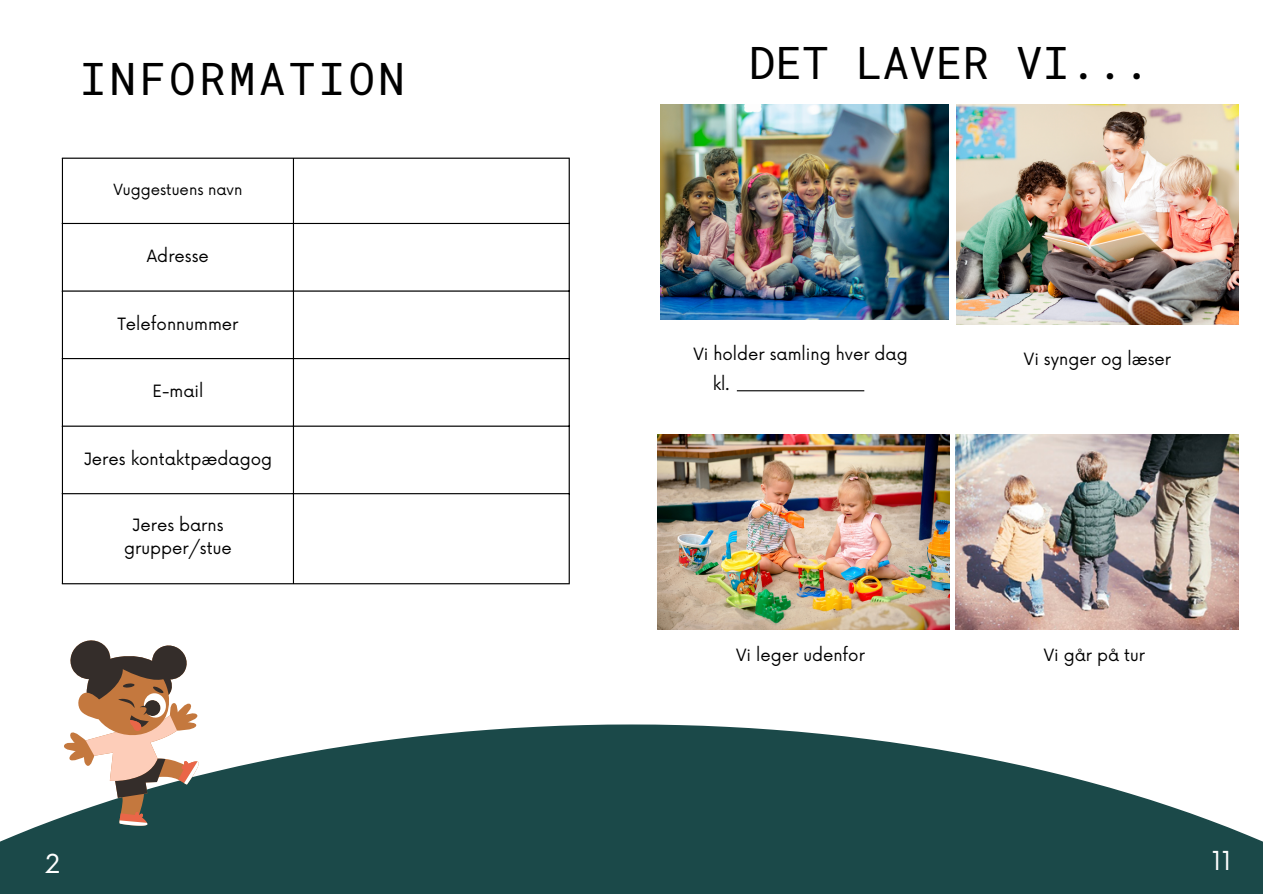
<style>
.page{position:relative;width:1263px;height:894px;background:#fff}
.page>*{position:absolute;margin:0;border:0;box-sizing:border-box;transform-origin:0 0}
.t1{font:44.55px "Roboto Mono";color:#000}
.t2{font:44.55px "Roboto Mono";letter-spacing:.07em;color:#000}
.t3{font:25.5px "Now";color:#fff}
.t4{font:16.5px/23px "Now";color:#000;text-align:center}
.t5{font:15px "Now";color:#000}
</style>
<div class="page">
<svg style="left:0;top:724px;width:1263px;height:169px;fill:#1b4949"></svg>
<svg style="left:63px;top:640px;width:136px;height:185px"></svg>
<img style="left:661px;top:104px;width:288px;height:215px">
<img style="left:657px;top:434px;width:293px;height:195px">
<img style="left:955px;top:434px;width:284px;height:195px">
<hr style="left:737px;top:390px;width:127px;height:1px;background:#000">
<hr style="left:62px;top:159px;width:1px;height:424px;background:#000">
<hr style="left:293px;top:159px;width:1px;height:424px;background:#000">
<hr style="left:569px;top:159px;width:1px;height:424px;background:#000">
<hr style="left:62px;top:157px;width:508px;height:2px;background:#000">
<hr style="left:62px;top:223px;width:508px;height:1px;background:#000">
<hr style="left:62px;top:290px;width:508px;height:1px;background:#000">
<hr style="left:62px;top:358px;width:508px;height:1px;background:#000">
<hr style="left:62px;top:425px;width:508px;height:1px;background:#000">
<hr style="left:62px;top:493px;width:508px;height:1px;background:#000">
<hr style="left:62px;top:583px;width:508px;height:1px;background:#000">
<img style="left:956px;top:104px;width:283px;height:221px">
<p class="t2" style="left:80px;top:48px;width:327px">INFORMATION</p>
<p class="t5" style="left:113px;top:181px;width:131px">Vuggestuens navn</p>
<h1 class="t4" style="left:147px;top:245px;width:64px">Adresse</h1>
<p class="t4" style="left:117px;top:313px;width:123px">Telefonnummer</p>
<p class="t4" style="left:152px;top:380px;width:52px">E-mail</p>
<p class="t4" style="left:84px;top:448px;width:190px">Jeres kontaktpædagog</p>
<p class="t4" style="left:124px;top:514px;width:109px">Jeres barns grupper/stue</p>
<p class="t3" style="left:45px;top:848px;width:17px">2</p>
<p class="t1" style="left:749px;top:33px;width:402px">DET LAVER VI...</p>
<p class="t4" style="left:693px;top:343px;width:216px">Vi holder samling hver dag</p>
<p class="t4" style="left:713px;top:373px;width:18px">kl.</p>
<p class="t4" style="left:736px;top:644px;width:130px">Vi leger udenfor</p>
<p class="t4" style="left:1024px;top:349px;width:149px">Vi synger og læser</p>
<p class="t4" style="left:1044px;top:644px;width:103px">Vi går på tur</p>
<p class="t3" style="left:1212px;top:846px;width:21px">11</p>
</div>
